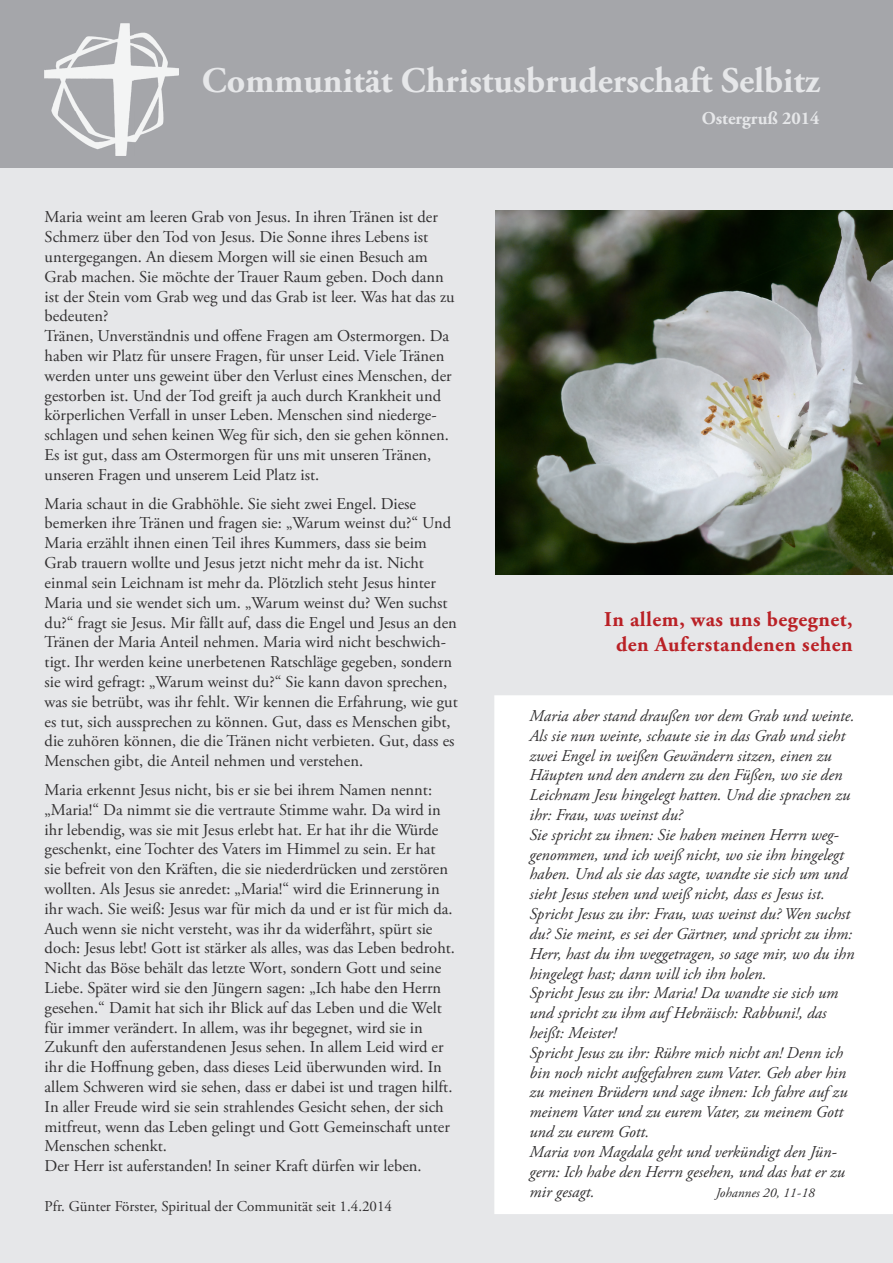
<style>
.page{position:relative;width:893px;height:1263px;background:#e6e7e9}
.page>*{position:absolute;margin:0;border:0;box-sizing:border-box;transform-origin:0 0}
.t1{font:700 36px "Adobe Garamond Pro";color:#e6e7e9}
.t2{font:700 21px/25.2px "Adobe Garamond Pro";letter-spacing:.025em;color:#ba2126;text-align:center}
.t3{font:700 18px "Adobe Garamond Pro";color:#e6e7e9}
.t4{font:16.5px/19.8px "Adobe Garamond Pro";color:#312f30}
.t5{font:italic 16.5px/19.8px "Adobe Garamond Pro";color:#312f30}
.t6{font:15px "Adobe Garamond Pro";color:#312f30}
.t7{font:italic 13.5px "Adobe Garamond Pro";color:#312f30}
</style>
<div class="page">
<div style="left:0;top:0;width:893px;height:168px;background:#a5a6aa"></div>
<img style="left:45px;top:23px;width:134px;height:132px">
<div style="left:494px;top:695px;width:399px;height:519px;background:#fff"></div>
<img style="left:496px;top:210px;width:397px;height:364px">
<h1 class="t1" style="left:202px;top:60px;width:620px">Communität Christusbruderschaft Selbitz</h1>
<p class="t3" style="left:702px;top:108px;width:119px">Ostergruß 2014</p>
<p class="t4" style="left:45px;top:208px;width:412px">Maria weint am leeren Grab von Jesus. In ihren Tränen ist der Schmerz über den Tod von Jesus. Die Sonne ihres Lebens ist untergegangen. An diesem Morgen will sie einen Besuch am Grab machen. Sie möchte der Trauer Raum geben. Doch dann ist der Stein vom Grab weg und das Grab ist leer. Was hat das zu bedeuten?<br>Tränen, Unverständnis und offene Fragen am Ostermorgen. Da haben wir Platz für unsere Fragen, für unser Leid. Viele Tränen werden unter uns geweint über den Verlust eines Menschen, der gestorben ist. Und der Tod greift ja auch durch Krankheit und körperlichen Verfall in unser Leben. Menschen sind niederge&shy;schlagen und sehen keinen Weg für sich, den sie gehen können.<br>Es ist gut, dass am Ostermorgen für uns mit unseren Tränen, unseren Fragen und unserem Leid Platz ist.</p>
<p class="t4" style="left:45px;top:494px;width:415px">Maria schaut in die Grabhöhle. Sie sieht zwei Engel. Diese bemerken ihre Tränen und fragen sie: „Warum weinst du?“ Und Maria erzählt ihnen einen Teil ihres Kummers, dass sie beim Grab trauern wollte und Jesus jetzt nicht mehr da ist. Nicht einmal sein Leichnam ist mehr da. Plötzlich steht Jesus hinter Maria und sie wendet sich um. „Warum weinst du? Wen suchst du?“ fragt sie Jesus. Mir fällt auf, dass die Engel und Jesus an den Tränen der Maria Anteil nehmen. Maria wird nicht beschwich&shy;tigt. Ihr werden keine unerbetenen Ratschläge gegeben, sondern sie wird gefragt: „Warum weinst du?“ Sie kann davon sprechen, was sie betrübt, was ihr fehlt. Wir kennen die Erfahrung, wie gut es tut, sich aussprechen zu können. Gut, dass es Menschen gibt, die zuhören können, die die Tränen nicht verbieten. Gut, dass es Menschen gibt, die Anteil nehmen und verstehen.</p>
<p class="t4" style="left:45px;top:780px;width:412px">Maria erkennt Jesus nicht, bis er sie bei ihrem Namen nennt: „Maria!“ Da nimmt sie die vertraute Stimme wahr. Da wird in ihr lebendig, was sie mit Jesus erlebt hat. Er hat ihr die Würde geschenkt, eine Tochter des Vaters im Himmel zu sein. Er hat sie befreit von den Kräften, die sie niederdrücken und zerstören wollten. Als Jesus sie anredet: „Maria!“ wird die Erinnerung in ihr wach. Sie weiß: Jesus war für mich da und er ist für mich da.<br>Auch wenn sie nicht versteht, was ihr da widerfährt, spürt sie doch: Jesus lebt! Gott ist stärker als alles, was das Leben bedroht.<br>Nicht das Böse behält das letzte Wort, sondern Gott und seine Liebe. Später wird sie den Jüngern sagen: „Ich habe den Herrn gesehen.“ Damit hat sich ihr Blick auf das Leben und die Welt für immer verändert. In allem, was ihr begegnet, wird sie in Zukunft den auferstandenen Jesus sehen. In allem Leid wird er ihr die Hoffnung geben, dass dieses Leid überwunden wird. In allem Schweren wird sie sehen, dass er dabei ist und tragen hilft.<br>In aller Freude wird sie sein strahlendes Gesicht sehen, der sich mitfreut, wenn das Leben gelingt und Gott Gemeinschaft unter Menschen schenkt.<br>Der Herr ist auferstanden! In seiner Kraft dürfen wir leben.</p>
<p class="t6" style="left:45px;top:1197px;width:349px">Pfr. Günter Förster, Spiritual der Communität seit 1.4.2014</p>
<p class="t2" style="left:604px;top:607px;width:250px">In allem, was uns begegnet, den Auferstandenen sehen</p>
<p class="t5" style="left:529px;top:706px;width:327px">Maria aber stand draußen vor dem Grab und weinte.<br>Als sie nun weinte, schaute sie in das Grab und sieht zwei Engel in weißen Gewändern sitzen, einen zu Häupten und den andern zu den Füßen, wo sie den Leichnam Jesu hingelegt hatten. Und die sprachen zu ihr: Frau, was weinst du?<br>Sie spricht zu ihnen: Sie haben meinen Herrn weg&shy;genommen, und ich weiß nicht, wo sie ihn hingelegt haben. Und als sie das sagte, wandte sie sich um und sieht Jesus stehen und weiß nicht, dass es Jesus ist.<br>Spricht Jesus zu ihr: Frau, was weinst du? Wen suchst du? Sie meint, es sei der Gärtner, und spricht zu ihm:<br>Herr, hast du ihn weggetragen, so sage mir, wo du ihn hingelegt hast; dann will ich ihn holen.<br>Spricht Jesus zu ihr: Maria! Da wandte sie sich um und spricht zu ihm auf Hebräisch: Rabbuni!, das heißt: Meister!<br>Spricht Jesus zu ihr: Rühre mich nicht an! Denn ich bin noch nicht aufgefahren zum Vater. Geh aber hin zu meinen Brüdern und sage ihnen: Ich fahre auf zu meinem Vater und zu eurem Vater, zu meinem Gott und zu eurem Gott.<br>Maria von Magdala geht und verkündigt den Jün&shy;gern: Ich habe den Herrn gesehen, und das hat er zu mir gesagt.</p>
<p class="t7" style="left:716px;top:1184px;width:101px">Johannes 20, 11-18</p>
</div>
